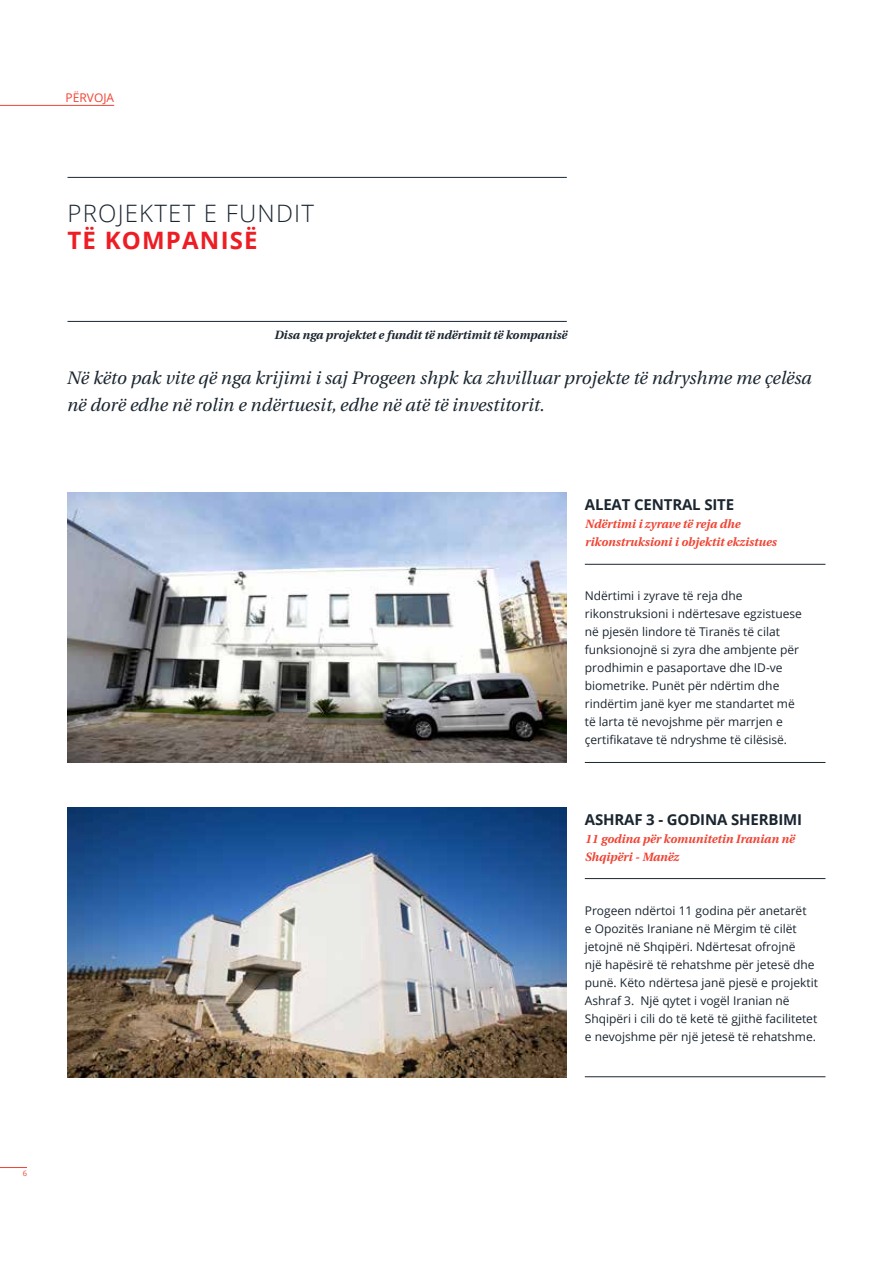
<style>
.page{position:relative;width:893px;height:1263px;background:#fff}
.page>*{position:absolute;margin:0;border:0;box-sizing:border-box;transform-origin:0 0}
.t1{font:300 24px "Open Sans";letter-spacing:.05em;color:#1b2630}
.t2{font:700 24px "Open Sans";letter-spacing:.05em;color:#ed1d24}
.t3{font:italic 18px/27px "Heuristica";color:#1b2630}
.t4{font:700 15px "Open Sans";letter-spacing:-.01em;color:#1b2630}
.t5{font:12px/18px "Open Sans";color:#1b2630}
.t6{font:italic 700 12px/18px "Heuristica";color:#ef4434}
.t7{font:italic 700 12px "Heuristica";color:#1b2630}
.t8{font:12px "Open Sans";color:#ef4434}
.t9{font:7.5px "Open Sans";color:#ef4434}
</style>
<div class="page">
<img style="left:68px;top:807px;width:499px;height:270px">
<img style="left:68px;top:493px;width:499px;height:270px">
<hr style="left:68px;top:177px;width:499px;height:1px;background:#1b2630">
<hr style="left:68px;top:321px;width:499px;height:1px;background:#1b2630">
<hr style="left:585px;top:878px;width:240px;height:1px;background:#1b2630">
<hr style="left:585px;top:564px;width:240px;height:1px;background:#1b2630">
<hr style="left:585px;top:1076px;width:240px;height:1px;background:#1b2630">
<hr style="left:585px;top:762px;width:240px;height:1px;background:#1b2630">
<svg style="left:0;top:1167px;width:27px;height:1px"></svg>
<hr style="left:0;top:105px;width:114px;height:1px;background:#ef4434">
<p class="t8" style="left:66px;top:89px;width:50px">PËRVOJA</p>
<h1 class="t1" style="left:68px;top:197px;width:248px">PROJEKTET E FUNDIT</h1>
<h1 class="t2" style="left:68px;top:223px;width:192px">TË KOMPANISË</h1>
<p class="t7" style="left:274px;top:325px;width:294px">Disa nga projektet e fundit të ndërtimit të kompanisë</p>
<h2 class="t3" style="left:66px;top:363px;width:746px">Në këto pak vite që nga krijimi i saj Progeen shpk ka zhvilluar projekte të ndryshme me çelësa në dorë edhe në rolin e ndërtuesit, edhe në atë të investitorit.</h2>
<p class="t4" style="left:585px;top:494px;width:151px">ALEAT CENTRAL SITE</p>
<p class="t6" style="left:585px;top:514px;width:193px">Ndërtimi i zyrave të reja dhe rikonstruksioni i objektit ekzistues</p>
<p class="t5" style="left:585px;top:586px;width:219px">Ndërtimi i zyrave të reja dhe rikonstruksioni i ndërtesave egzistuese në pjesën lindore të Tiranës të cilat funksionojnë si zyra dhe ambjente për prodhimin e pasaportave dhe ID-ve biometrike. Punët për ndërtim dhe rindërtim janë kyer me standartet më të larta të nevojshme për marrjen e çertifikatave të ndryshme të cilësisë.</p>
<p class="t4" style="left:585px;top:809px;width:219px">ASHRAF 3 - GODINA SHERBIMI</p>
<p class="t6" style="left:585px;top:829px;width:211px">11 godina për komunitetin Iranian në<br>Shqipëri - Manëz</p>
<p class="t5" style="left:585px;top:901px;width:235px">Progeen ndërtoi 11 godina për anetarët<br>e Opozitës Iraniane në Mërgim të cilët jetojnë në Shqipëri. Ndërtesat ofrojnë<br>një hapësirë të rehatshme për jetesë dhe punë. Këto ndërtesa janë pjesë e projektit Ashraf 3. Një qytet i vogël Iranian në Shqipëri i cili do të ketë të gjithë facilitetet e nevojshme për një jetesë të rehatshme.</p>
<p class="t9" style="left:23px;top:1168px;width:6px">6</p>
</div>
